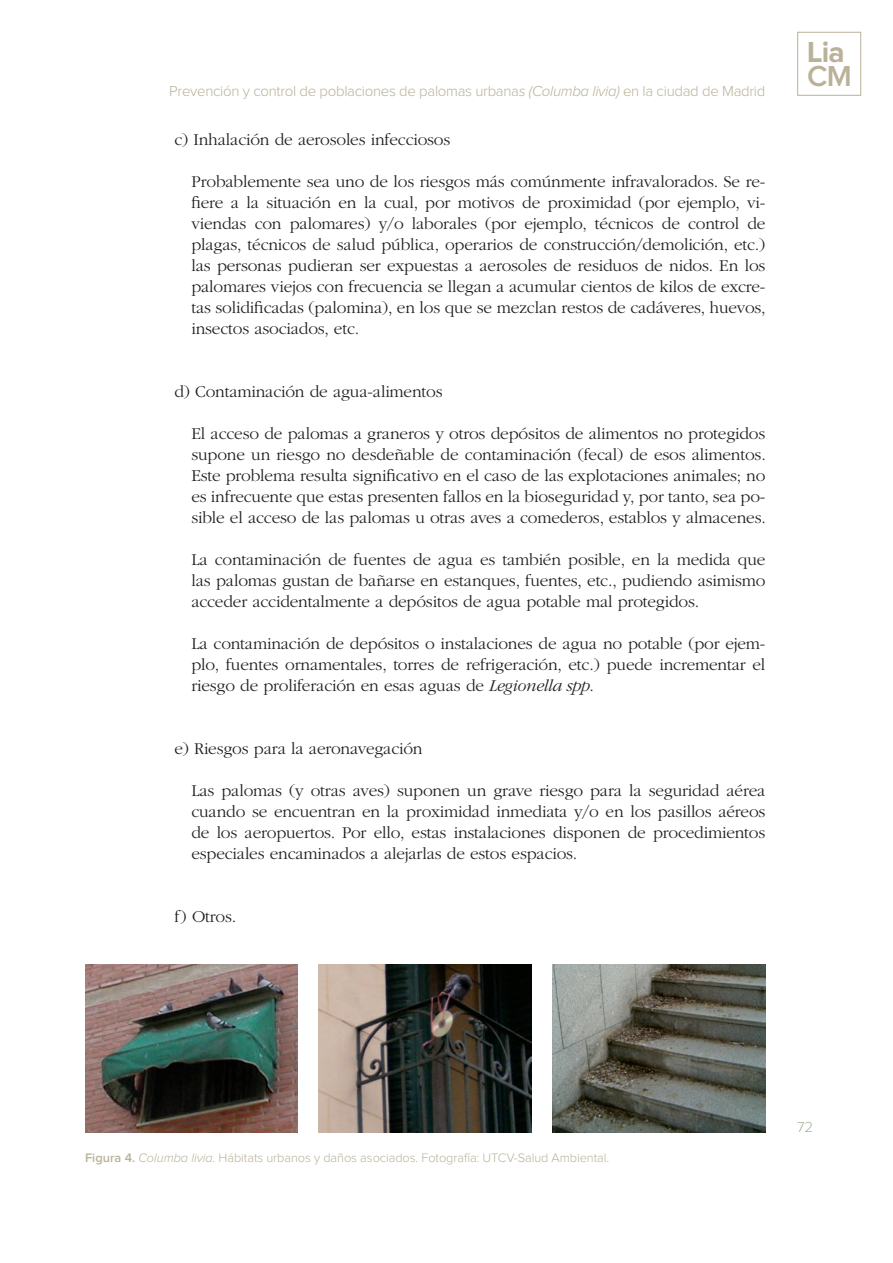
<style>
.page{position:relative;width:893px;height:1263px;background:#fff}
.page>*{position:absolute;margin:0;border:0;box-sizing:border-box;transform-origin:0 0}
.t1{font:700 30px "Proxima Nova";color:#b9b298}
.t2{font:600 30px "Proxima Nova";color:#b9b298}
.t3{font:300 17.25px/21px "ITC Garamond Std";letter-spacing:-.01em;color:#231f20;text-align:justify}
.t4{font:300 15px "Proxima Nova";letter-spacing:-.02em;color:#b9b298}
.t5{font:300 15px "Proxima Nova";color:#a1b69b}
.t6{font:300 12.75px "Proxima Nova";letter-spacing:-.005em;color:#b9b298}
.s1{font-style:italic}
.s2{font-weight:600}
</style>
<div class="page">
<div style="left:797px;top:32px;width:64px;height:64px;border:1px solid #b9b298"></div>
<img style="left:319px;top:964px;width:212px;height:168px">
<img style="left:85px;top:964px;width:213px;height:168px">
<img style="left:553px;top:964px;width:212px;height:168px">
<p class="t4" style="left:169px;top:84px;width:598px">Prevención y control de poblaciones de palomas urbana<span class="s1">s (Columba livia)</span> en la ciudad de Madrid</p>
<p class="t3" style="left:174px;top:129px;width:277px">c) Inhalación de aerosoles infecciosos</p>
<p class="t3" style="left:191px;top:171px;width:576px">Probablemente sea uno de los riesgos más comúnmente infravalorados. Se re&shy;fiere a la situación en la cual, por motivos de proximidad (por ejemplo, vi&shy;viendas con palomares) y/o laborales (por ejemplo, técnicos de control de plagas, técnicos de salud pública, operarios de construcción/demolición, etc.) las personas pudieran ser expuestas a aerosoles de residuos de nidos. En los palomares viejos con frecuencia se llegan a acumular cientos de kilos de excre&shy;tas solidificadas (palomina), en los que se mezclan restos de cadáveres, huevos, insectos asociados, etc.</p>
<p class="t3" style="left:174px;top:381px;width:270px">d) Contaminación de agua-alimentos</p>
<p class="t3" style="left:191px;top:423px;width:576px">El acceso de palomas a graneros y otros depósitos de alimentos no protegidos supone un riesgo no desdeñable de contaminación (fecal) de esos alimentos.<br>Este problema resulta significativo en el caso de las explotaciones animales; no es infrecuente que estas presenten fallos en la bioseguridad y, por tanto, sea po&shy;sible el acceso de las palomas u otras aves a comederos, establos y almacenes.</p>
<p class="t3" style="left:191px;top:549px;width:576px">La contaminación de fuentes de agua es también posible, en la medida que las palomas gustan de bañarse en estanques, fuentes, etc., pudiendo asimismo acceder accidentalmente a depósitos de agua potable mal protegidos.</p>
<p class="t3" style="left:191px;top:633px;width:576px">La contaminación de depósitos o instalaciones de agua no potable (por ejem&shy;plo, fuentes ornamentales, torres de refrigeración, etc.) puede incrementar el riesgo de proliferación en esas aguas de <span class="s1">Legionella spp</span>.</p>
<p class="t3" style="left:174px;top:738px;width:250px">e) Riesgos para la aeronavegación</p>
<p class="t3" style="left:191px;top:780px;width:576px">Las palomas (y otras aves) suponen un grave riesgo para la seguridad aérea cuando se encuentran en la proximidad inmediata y/o en los pasillos aéreos de los aeropuertos. Por ello, estas instalaciones disponen de procedimientos especiales encaminados a alejarlas de estos espacios.</p>
<p class="t3" style="left:174px;top:906px;width:64px">f) Otros.</p>
<h1 class="t1" style="left:807px;top:39px;width:39px">Lia</h1>
<h1 class="t2" style="left:807px;top:63px;width:46px">CM</h1>
<p class="t6" style="left:85px;top:1152px;width:526px"><span class="s2">Figura 4.</span> <span class="s1">Columba livia</span>. Hábitats urbanos y daños asociados. Fotografía: UTCV-Salud Ambiental.</p>
<p class="t5" style="left:797px;top:1120px;width:17px">72</p>
</div>
